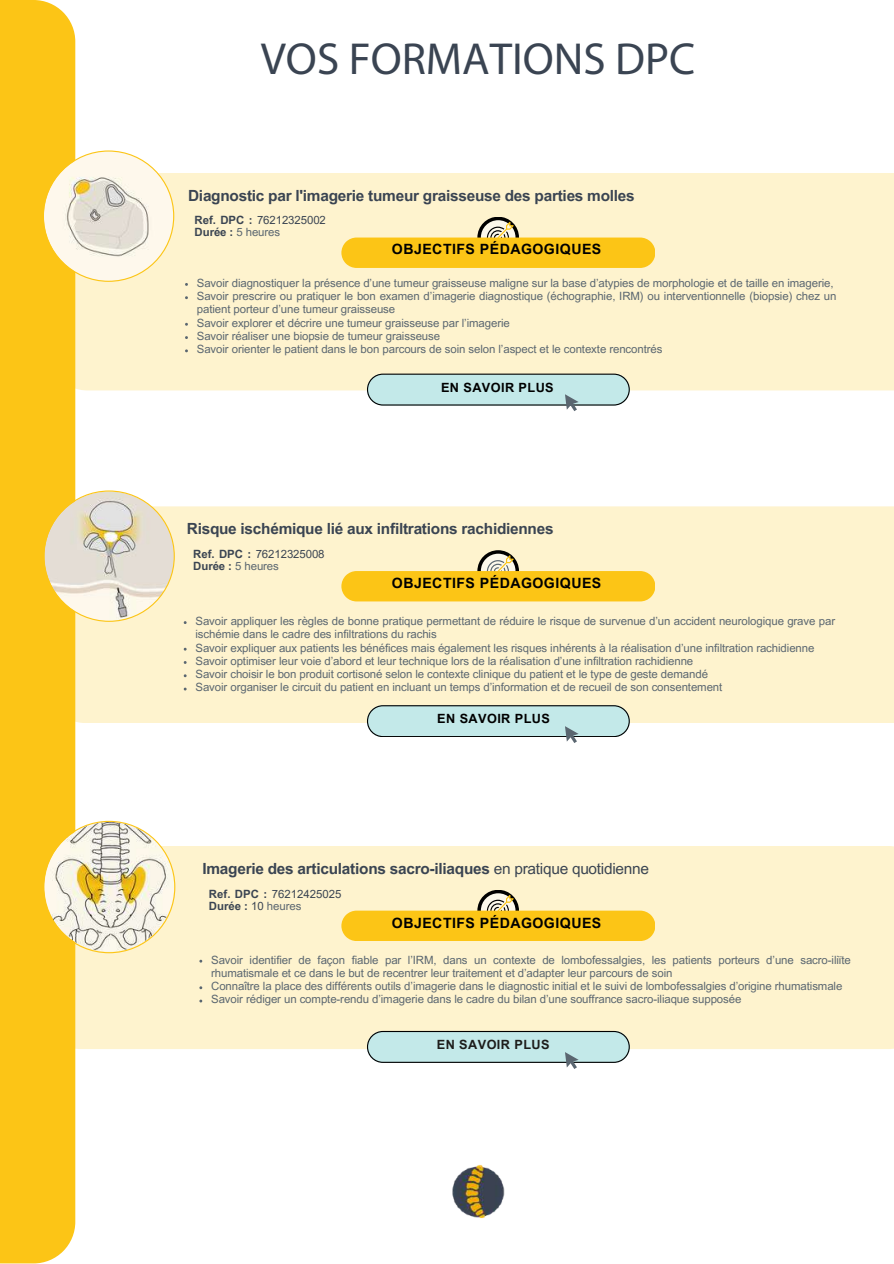
<style>
.page{position:relative;width:894px;height:1264px;background:#fff}
.page>*{position:absolute;margin:0;border:0;box-sizing:border-box;transform-origin:0 0}
.t1{font:45px "Myriad Pro";color:#3a4452}
.t2{font:700 15.45px "Arial MT Pro";letter-spacing:-.015em;color:#3a4452}
.t3{font:700 14.1px "Arial MT Pro";letter-spacing:.03em;color:#000}
.t4{font:700 12.75px "Arial MT Pro";letter-spacing:.03em;color:#000}
.t5{font:700 12.75px "Arial MT Pro";letter-spacing:.03em;color:#1d1d1b}
.t6{font:11.4px/13.4px "Arial MT Pro";letter-spacing:-.005em;color:#5a6670}
.t7{font:700 11.4px/12.3px "Arial MT Pro";color:#3a4452}
.t8{font:11.4px "Arial";color:#3a4452}
.s1{font-weight:400}
.s2{font-weight:400;color:#5a6670}
.s3{font-family:"Arial MT Pro";font-weight:700}
.s4{font-family:"Arial";font-weight:400}
</style>
<div class="page">
<div style="left:75px;top:173px;width:818px;height:217px;background:#fef3ce"></div>
<div style="left:472px;top:212px;width:51px;height:51px;background:#fef3ce"></div>
<svg style="left:477px;top:217px;width:15px;height:20px"></svg>
<svg style="left:492px;top:217px;width:27px;height:20px"></svg>
<svg style="left:481px;top:221px;width:33px;height:16px"></svg>
<div style="left:341px;top:237px;width:314px;height:31px;background:#fcc516"></div>
<img style="left:452px;top:1164px;width:53px;height:55px">
<div style="left:75px;top:506px;width:818px;height:217px;background:#fef3ce"></div>
<div style="left:472px;top:545px;width:51px;height:51px;background:#fef3ce"></div>
<svg style="left:477px;top:551px;width:15px;height:20px"></svg>
<svg style="left:492px;top:550px;width:27px;height:21px"></svg>
<svg style="left:481px;top:555px;width:33px;height:16px"></svg>
<div style="left:341px;top:571px;width:314px;height:30px;background:#fcc516"></div>
<div style="left:75px;top:846px;width:818px;height:203px;background:#fef3ce"></div>
<div style="left:472px;top:885px;width:51px;height:51px;background:#fef3ce"></div>
<svg style="left:477px;top:890px;width:15px;height:20px"></svg>
<svg style="left:492px;top:890px;width:27px;height:20px"></svg>
<svg style="left:481px;top:894px;width:33px;height:16px"></svg>
<div style="left:341px;top:910px;width:314px;height:31px;background:#fcc516"></div>
<div style="left:0;top:0;width:75px;height:1263px;background:#fcc516"></div>
<svg style="left:44px;top:490px;width:131px;height:132px"></svg>
<svg style="left:44px;top:150px;width:130px;height:132px"></svg>
<svg style="left:44px;top:820px;width:131px;height:133px"></svg>
<svg style="left:367px;top:373px;width:262px;height:38px;background:#bfdcdb"></svg>
<svg style="left:367px;top:705px;width:262px;height:38px"></svg>
<svg style="left:367px;top:1030px;width:262px;height:38px;background:#c0dcdb"></svg>
<h1 class="t1" style="left:261px;top:40px;width:436px">VOS FORMATIONS DPC</h1>
<h2 class="t2" style="left:188px;top:189px;width:448px">Diagnostic par l'imagerie tumeur graisseuse des parties molles</h2>
<p class="t7" style="left:194px;top:215px;width:133px">Ref. DPC : <span class="s1">76212325002<br></span>Durée : <span class="s2">5 heures</span></p>
<p class="t3" style="left:392px;top:244px;width:211px">OBJECTIFS PÉDAGOGIQUES</p>
<p class="t6" style="left:197px;top:277px;width:641px">Savoir diagnostiquer la présence d’une tumeur graisseuse maligne sur la base d’atypies de morphologie et de taille en imagerie, Savoir prescrire ou pratiquer le bon examen d’imagerie diagnostique (échographie, IRM) ou interventionnelle (biopsie) chez un patient porteur d’une tumeur graisseuse<br>Savoir explorer et décrire une tumeur graisseuse par l’imagerie<br>Savoir réaliser une biopsie de tumeur graisseuse<br>Savoir orienter le patient dans le bon parcours de soin selon l’aspect et le contexte rencontrés</p>
<p class="t4" style="left:441px;top:382px;width:114px">EN SAVOIR PLUS</p>
<h2 class="t2" style="left:187px;top:523px;width:368px">Risque ischémique lié aux infiltrations rachidiennes</h2>
<p class="t7" style="left:193px;top:549px;width:133px">Ref. DPC : <span class="s1">76212325008<br></span>Durée : <span class="s2">5 heures</span></p>
<p class="t3" style="left:392px;top:577px;width:211px">OBJECTIFS PÉDAGOGIQUES</p>
<p class="t6" style="left:195px;top:615px;width:641px">Savoir appliquer les règles de bonne pratique permettant de réduire le risque de survenue d’un accident neurologique grave par ischémie dans le cadre des infiltrations du rachis<br>Savoir expliquer aux patients les bénéfices mais également les risques inhérents à la réalisation d’une infiltration rachidienne Savoir optimiser leur voie d’abord et leur technique lors de la réalisation d’une infiltration rachidienne<br>Savoir choisir le bon produit cortisoné selon le contexte clinique du patient et le type de geste demandé<br>Savoir organiser le circuit du patient en incluant un temps d’information et de recueil de son consentement</p>
<p class="t4" style="left:437px;top:714px;width:114px">EN SAVOIR PLUS</p>
<h2 class="t2" style="left:202px;top:862px;width:448px">Imagerie des articulations sacro-iliaques <span class="s1">en pratique quotidienne</span></h2>
<p class="t8" style="left:209px;top:886px;width:134px"><span class="s3">Ref. DPC :</span> 76212425025</p>
<p class="t7" style="left:209px;top:901px;width:94px">Durée : <span class="s4">10</span> <span class="s2">heures</span></p>
<p class="t3" style="left:392px;top:917px;width:211px">OBJECTIFS PÉDAGOGIQUES</p>
<p class="t6" style="left:211px;top:954px;width:641px">Savoir identifier de façon fiable par l’IRM, dans un contexte de lombofessalgies, les patients porteurs d’une sacro-iliïte rhumatismale et ce dans le but de recentrer leur traitement et d’adapter leur parcours de soin<br>Connaître la place des différents outils d’imagerie dans le diagnostic initial et le suivi de lombofessalgies d’origine rhumatismale Savoir rédiger un compte-rendu d’imagerie dans le cadre du bilan d’une souffrance sacro-iliaque supposée</p>
<p class="t5" style="left:437px;top:1039px;width:114px">EN SAVOIR PLUS</p>
</div>
